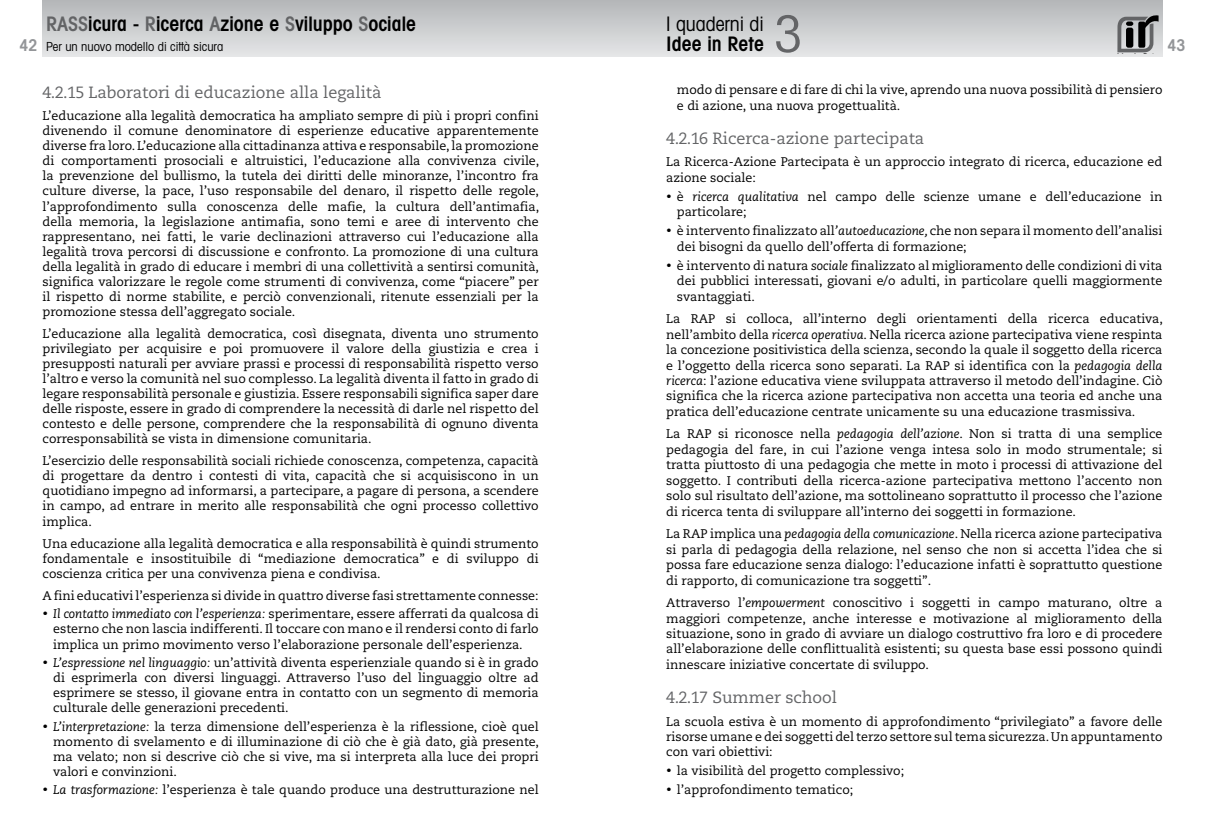
<style>
.page{position:relative;width:1205px;height:837px;background:#fff}
.page>*{position:absolute;margin:0;border:0;box-sizing:border-box;transform-origin:0 0}
.t1{font:condensed 50.5px "Avant Garde";color:#636466}
.t2{font:600 condensed 20px "Avant Garde";color:#000}
.t3{font:condensed 20px "Avant Garde";letter-spacing:-.005em;color:#000}
.t4{font:16.25px "Caecilia";color:#636466}
.t5{font:600 condensed 16.25px "Avant Garde";color:#939598}
.t6{font:12.5px/15px "Caecilia";color:#000;text-align:justify}
.t7{font:condensed 12.5px "Avant Garde";letter-spacing:-.005em;color:#000}
.s1{color:#636466}
.s2{font-style:italic}
</style>
<div class="page">
<div style="left:43px;top:0;width:559px;height:57px;background:linear-gradient(to bottom,#b4b6b8,#e6e7e8)"></div>
<div style="left:602px;top:0;width:560px;height:57px;background:linear-gradient(to bottom,#b4b6b8,#e5e6e7)"></div>
<svg style="left:1117px;top:15px;width:41px;height:37px"></svg>
<div style="left:1126px;top:28px;width:7px;height:20px;background:#000;border-radius:2px"></div>
<h3 class="t5" style="left:19px;top:36px;width:20px">42</h3>
<h2 class="t3" style="left:666px;top:12px;width:99px">I quaderni di</h2>
<h1 class="t1" style="left:774px;top:3px;width:30px">3</h1>
<h2 class="t2" style="left:46px;top:11px;width:371px"><span class="s1">RASS</span>icura - <span class="s1">R</span>icerca <span class="s1">A</span>zione e <span class="s1">S</span>viluppo <span class="s1">S</span>ociale</h2>
<p class="t7" style="left:46px;top:39px;width:179px">Per un nuovo modello di città sicura</p>
<h2 class="t2" style="left:666px;top:32px;width:99px">Idee in Rete</h2>
<h3 class="t5" style="left:1167px;top:36px;width:20px">43</h3>
<h3 class="t4" style="left:43px;top:83px;width:340px">4.2.15 Laboratori di educazione alla legalità</h3>
<p class="t6" style="left:43px;top:109px;width:498px">L’educazione alla legalità democratica ha ampliato sempre di più i propri confini divenendo il comune denominatore di esperienze educative apparentemente diverse fra loro. L’educazione alla cittadinanza attiva e responsabile, la promozione di comportamenti prosociali e altruistici, l’educazione alla convivenza civile, la prevenzione del bullismo, la tutela dei diritti delle minoranze, l’incontro fra culture diverse, la pace, l’uso responsabile del denaro, il rispetto delle regole, l’approfondimento sulla conoscenza delle mafie, la cultura dell’antimafia, della memoria, la legislazione antimafia, sono temi e aree di intervento che rappresentano, nei fatti, le varie declinazioni attraverso cui l’educazione alla legalità trova percorsi di discussione e confronto. La promozione di una cultura della legalità in grado di educare i membri di una collettività a sentirsi comunità, significa valorizzare le regole come strumenti di convivenza, come “piacere” per il rispetto di norme stabilite, e perciò convenzionali, ritenute essenziali per la promozione stessa dell’aggregato sociale.</p>
<p class="t6" style="left:43px;top:326px;width:498px">L’educazione alla legalità democratica, così disegnata, diventa uno strumento privilegiato per acquisire e poi promuovere il valore della giustizia e crea i presupposti naturali per avviare prassi e processi di responsabilità rispetto verso l’altro e verso la comunità nel suo complesso. La legalità diventa il fatto in grado di legare responsabilità personale e giustizia. Essere responsabili significa saper dare delle risposte, essere in grado di comprendere la necessità di darle nel rispetto del contesto e delle persone, comprendere che la responsabilità di ognuno diventa corresponsabilità se vista in dimensione comunitaria.</p>
<p class="t6" style="left:43px;top:453px;width:498px">L’esercizio delle responsabilità sociali richiede conoscenza, competenza, capacità di progettare da dentro i contesti di vita, capacità che si acquisiscono in un quotidiano impegno ad informarsi, a partecipare, a pagare di persona, a scendere in campo, ad entrare in merito alle responsabilità che ogni processo collettivo implica.</p>
<p class="t6" style="left:43px;top:536px;width:498px">Una educazione alla legalità democratica e alla responsabilità è quindi strumento fondamentale e insostituibile di “mediazione democratica” e di sviluppo di coscienza critica per una convivenza piena e condivisa.</p>
<p class="t6" style="left:43px;top:588px;width:498px">A fini educativi l’esperienza si divide in quattro diverse fasi strettamente connesse:</p>
<p class="t6" style="left:53px;top:606px;width:487px;text-indent:-11px">• <span class="s2">Il contatto immediato con l’esperienza:</span> sperimentare, essere afferrati da qualcosa di esterno che non lascia indifferenti. Il toccare con mano e il rendersi conto di farlo implica un primo movimento verso l’elaborazione personale dell’esperienza.</p>
<p class="t6" style="left:53px;top:655px;width:487px;text-indent:-11px">• <span class="s2">L’espressione nel linguaggio:</span> un’attività diventa esperienziale quando si è in grado di esprimerla con diversi linguaggi. Attraverso l’uso del linguaggio oltre ad esprimere se stesso, il giovane entra in contatto con un segmento di memoria culturale delle generazioni precedenti.</p>
<p class="t6" style="left:53px;top:719px;width:487px;text-indent:-11px">• <span class="s2">L’interpretazione:</span> la terza dimensione dell’esperienza è la riflessione, cioè quel momento di svelamento e di illuminazione di ciò che è già dato, già presente, ma velato; non si descrive ciò che si vive, ma si interpreta alla luce dei propri valori e convinzioni.</p>
<p class="t6" style="left:43px;top:782px;width:498px">• <span class="s2">La trasformazione:</span> l’esperienza è tale quando produce una destrutturazione nel</p>
<p class="t6" style="left:677px;top:82px;width:487px;line-height:15.4px">modo di pensare e di fare di chi la vive, aprendo una nuova possibilità di pensiero e di azione, una nuova progettualità.</p>
<h3 class="t4" style="left:666px;top:129px;width:259px">4.2.16 Ricerca-azione partecipata</h3>
<p class="t6" style="left:666px;top:154px;width:498px;line-height:15.4px">La Ricerca-Azione Partecipata è un approccio integrato di ricerca, educazione ed azione sociale:</p>
<p class="t6" style="left:677px;top:189px;width:487px;line-height:15.5px;text-indent:-11px">• è <span class="s2">ricerca qualitativa</span> nel campo delle scienze umane e dell’educazione in particolare;</p>
<p class="t6" style="left:677px;top:223px;width:487px;line-height:15.5px;text-indent:-11px">• è intervento finalizzato all<span class="s2">’autoeducazione,</span> che non separa il momento dell’analisi dei bisogni da quello dell’offerta di formazione;</p>
<p class="t6" style="left:677px;top:258px;width:487px;line-height:15.4px;text-indent:-11px">• è intervento di natura <span class="s2">sociale</span> finalizzato al miglioramento delle condizioni di vita dei pubblici interessati, giovani e/o adulti, in particolare quelli maggiormente svantaggiati.</p>
<p class="t6" style="left:666px;top:311px;width:498px;line-height:15.5px">La RAP si colloca, all’interno degli orientamenti della ricerca educativa, nell’ambito della <span class="s2">ricerca operativa</span>. Nella ricerca azione partecipativa viene respinta la concezione positivistica della scienza, secondo la quale il soggetto della ricerca e l’oggetto della ricerca sono separati. La RAP si identifica con la <span class="s2">pedagogia della ricerca</span>: l’azione educativa viene sviluppata attraverso il metodo dell’indagine. Ciò significa che la ricerca azione partecipativa non accetta una teoria ed anche una pratica dell’educazione centrate unicamente su una educazione trasmissiva.</p>
<p class="t6" style="left:666px;top:426px;width:498px;line-height:15.5px">La RAP si riconosce nella <span class="s2">pedagogia dell’azione</span>. Non si tratta di una semplice pedagogia del fare, in cui l’azione venga intesa solo in modo strumentale; si tratta piuttosto di una pedagogia che mette in moto i processi di attivazione del soggetto. I contributi della ricerca‑azione partecipativa mettono l’accento non solo sul risultato dell’azione, ma sottolineano soprattutto il processo che l’azione di ricerca tenta di sviluppare all’interno dei soggetti in formazione.</p>
<p class="t6" style="left:666px;top:526px;width:498px;line-height:15.4px">La RAP implica una <span class="s2">pedagogia della comunicazione</span>. Nella ricerca azione partecipativa si parla di pedagogia della relazione, nel senso che non si accetta l’idea che si possa fare educazione senza dialogo: l’educazione infatti è soprattutto questione di rapporto, di comunicazione tra soggetti”.</p>
<p class="t6" style="left:666px;top:595px;width:498px;line-height:15.5px">Attraverso l’<span class="s2">empowerment</span> conoscitivo i soggetti in campo maturano, oltre a maggiori competenze, anche interesse e motivazione al miglioramento della situazione, sono in grado di avviare un dialogo costruttivo fra loro e di procedere all’elaborazione delle conflittualità esistenti; su questa base essi possono quindi innescare iniziative concertate di sviluppo.</p>
<h3 class="t4" style="left:666px;top:687px;width:172px">4.2.17 Summer school</h3>
<p class="t6" style="left:666px;top:713px;width:498px;line-height:15.4px">La scuola estiva è un momento di approfondimento “privilegiato” a favore delle risorse umane e dei soggetti del terzo settore sul tema sicurezza. Un appuntamento con vari obiettivi:</p>
<p class="t6" style="left:666px;top:763px;width:239px">• la visibilità del progetto complessivo;</p>
<p class="t6" style="left:666px;top:782px;width:188px">• l’approfondimento tematico;</p>
</div>
